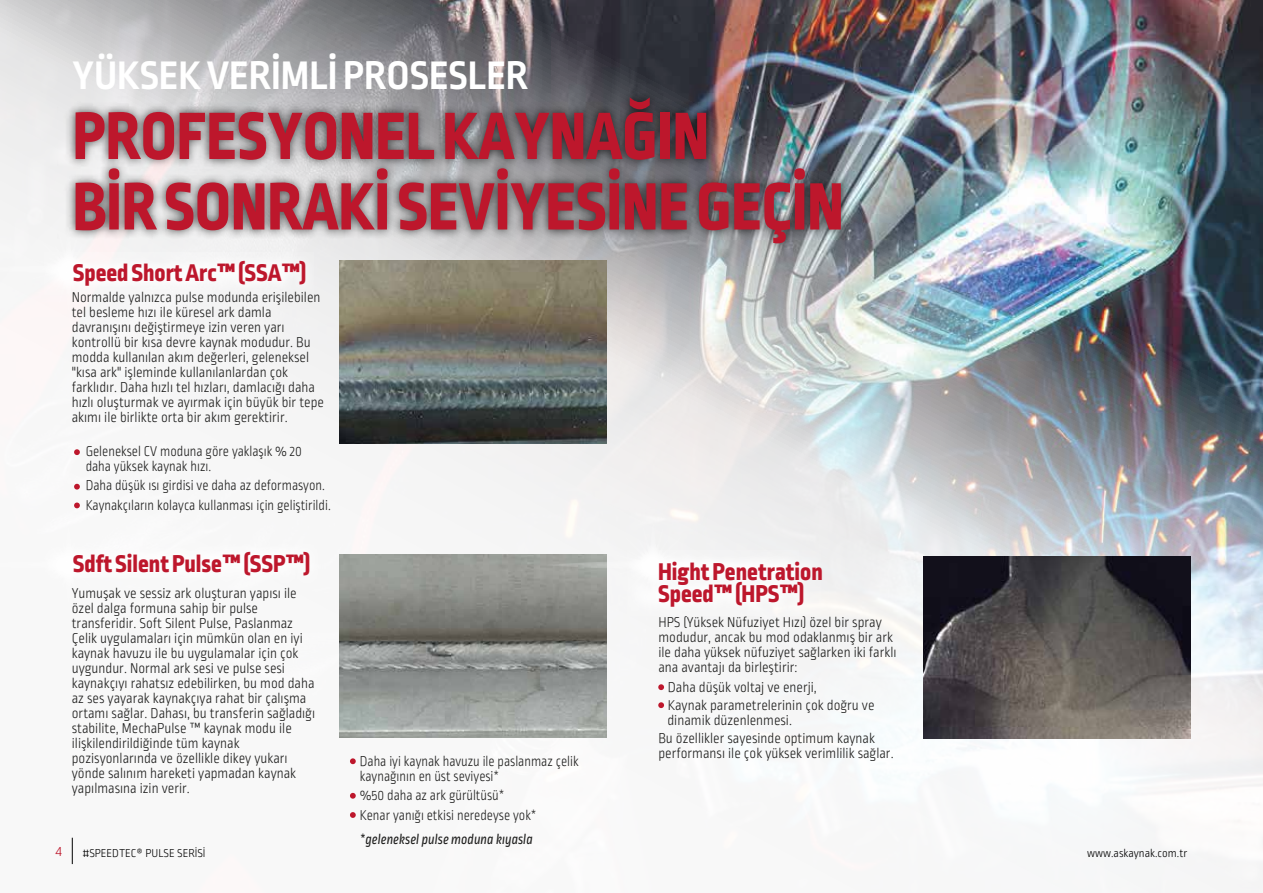
<style>
.page{position:relative;width:1263px;height:893px;background:#fff}
.page>*{position:absolute;margin:0;border:0;box-sizing:border-box;transform-origin:0 0}
.t1{font:800 70.5px/70.5px "Ropa Sans Pro";color:#bd172c;scale:.95 1}
.t2{font:700 42px "Ropa Sans Pro";color:#fff}
.t3{font:800 25.5px/22.5px "Ropa Sans Pro";color:#bd172c}
.t4{font:300 15px/15px "Ropa Sans Pro";color:#1d1d1c;scale:.95 1}
.t5{font:300 15px/15px "Ropa Sans Pro";color:#1d1d1c;scale:.9 1}
.t6{font:italic 15px "Ropa Sans Pro";color:#1d1d1c;scale:.9 1}
.t7{font:300 15px "Ropa Sans Pro";color:#bd172c}
.t8{font:300 12px "Ropa Sans Pro";color:#010101}
</style>
<div class="page">
<img style="left:0;top:0;width:1263px;height:893px">
<svg style="left:0;top:521px;width:175px;height:88px"></svg>
<div style="left:0;top:226px;width:175px;height:87px;background:#f6f6f6"></div>
<div style="left:44px;top:253px;width:249px;height:42px;background:#fbf8f8"></div>
<div style="left:65px;top:253px;width:249px;height:42px;background:#fff"></div>
<svg style="left:74px;top:449px;width:6px;height:6px"></svg>
<svg style="left:74px;top:484px;width:6px;height:6px"></svg>
<svg style="left:74px;top:502px;width:6px;height:6px"></svg>
<div style="left:44px;top:543px;width:253px;height:40px;background:#fff"></div>
<div style="left:65px;top:543px;width:253px;height:40px;background:#fff"></div>
<svg style="left:350px;top:758px;width:6px;height:6px"></svg>
<svg style="left:350px;top:793px;width:6px;height:6px"></svg>
<svg style="left:350px;top:812px;width:6px;height:6px"></svg>
<img style="left:340px;top:555px;width:266px;height:183px">
<img style="left:340px;top:270px;width:266px;height:173px">
<svg style="left:546px;top:521px;width:214px;height:88px"></svg>
<div style="left:628px;top:550px;width:171px;height:66px;background:#f8f8f8"></div>
<div style="left:649px;top:550px;width:171px;height:66px;background:#fff"></div>
<img style="left:924px;top:556px;width:267px;height:183px">
<svg style="left:72px;top:838px;width:1px;height:26px"></svg>
<img style="left:58px;top:83px;width:801px;height:187px">
<svg style="left:658px;top:684px;width:6px;height:6px"></svg>
<svg style="left:658px;top:702px;width:6px;height:6px"></svg>
<h2 class="t2" style="left:72px;top:51px;width:457px">YÜKSEK VERİMLİ PROSESLER</h2>
<h1 class="t1" style="left:73px;top:104px;width:813px">PROFESYONEL KAYNAĞIN<br>BİR SONRAKİ SEVİYESİNE GEÇİN</h1>
<h3 class="t3" style="left:73px;top:263px;width:235px">Speed Short Arc™ (SSA™)</h3>
<p class="t4" style="left:72px;top:291px;width:267px">Normalde yalnızca pulse modunda erişilebilen tel besleme hızı ile küresel ark damla davranışını değiştirmeye izin veren yarı kontrollü bir kısa devre kaynak modudur. Bu modda kullanılan akım değerleri, geleneksel "kısa ark" işleminde kullanılanlardan çok farklıdır. Daha hızlı tel hızları, damlacığı daha hızlı oluşturmak ve ayırmak için büyük bir tepe akımı ile birlikte orta bir akım gerektirir.</p>
<p class="t5" style="left:86px;top:444px;width:242px">Geleneksel CV moduna göre yaklaşık % 20 daha yüksek kaynak hızı.</p>
<p class="t5" style="left:86px;top:477px;width:274px;line-height:19.5px">Daha düşük ısı girdisi ve daha az deformasyon.<br>Kaynakçıların kolayca kullanması için geliştirildi.</p>
<h3 class="t3" style="left:73px;top:554px;width:239px">Sdft Silent Pulse™ (SSP™)</h3>
<h3 class="t3" style="left:658px;top:561px;width:166px">Hight Penetration<br>Speed™ (HPS™)</h3>
<p class="t4" style="left:72px;top:587px;width:258px">Yumuşak ve sessiz ark oluşturan yapısı ile özel dalga formuna sahip bir pulse transferidir. Soft Silent Pulse, Paslanmaz Çelik uygulamaları için mümkün olan en iyi kaynak havuzu ile bu uygulamalar için çok uygundur. Normal ark sesi ve pulse sesi kaynakçıyı rahatsız edebilirken, bu mod daha az ses yayarak kaynakçıya rahat bir çalışma ortamı sağlar. Dahası, bu transferin sağladığı stabilite, MechaPulse ™ kaynak modu ile ilişkilendirildiğinde tüm kaynak pozisyonlarında ve özellikle dikey yukarı yönde salınım hareketi yapmadan kaynak yapılmasına izin verir.</p>
<p class="t4" style="left:658px;top:615px;width:252px">HPS (Yüksek Nüfuziyet Hızı) özel bir spray modudur, ancak bu mod odaklanmış bir ark ile daha yüksek nüfuziyet sağlarken iki farklı ana avantajı da birleştirir:</p>
<p class="t4" style="left:668px;top:679px;width:219px;line-height:18px">Daha düşük voltaj ve enerji,<br>Kaynak parametrelerinin çok doğru ve</p>
<p class="t4" style="left:658px;top:712px;width:229px;line-height:18px;text-indent:9px">dinamik düzenlenmesi.<br>Bu özellikler sayesinde optimum kaynak</p>
<p class="t4" style="left:658px;top:746px;width:249px">performansı ile çok yüksek verimlilik sağlar.</p>
<p class="t5" style="left:360px;top:754px;width:245px">Daha iyi kaynak havuzu ile paslanmaz çelik kaynağının en üst seviyesi*</p>
<p class="t5" style="left:360px;top:787px;width:198px;line-height:19.5px">%50 daha az ark gürültüsü*<br>Kenar yanığı etkisi neredeyse yok*</p>
<p class="t6" style="left:360px;top:830px;width:194px">*geleneksel pulse moduna kıyasla</p>
<p class="t7" style="left:56px;top:843px;width:8px">4</p>
<p class="t8" style="left:83px;top:847px;width:124px">#SPEEDTEC® PULSE SERİSİ</p>
<p class="t8" style="left:1087px;top:847px;width:102px">www.askaynak.com.tr</p>
</div>
